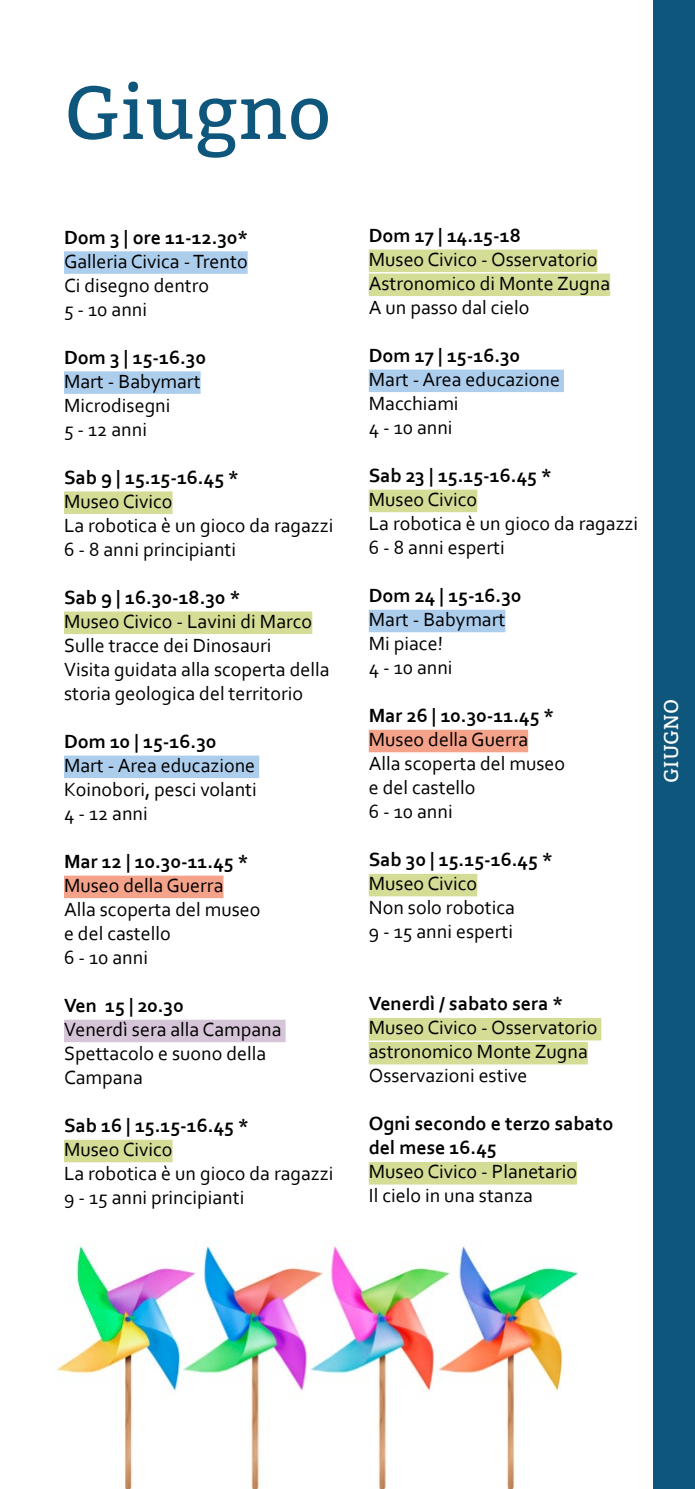
<style>
.page{position:relative;width:695px;height:1489px;background:#fff}
.page>*{position:absolute;margin:0;border:0;box-sizing:border-box;transform-origin:0 0}
.t1{font:75px "Bitter";color:#0e567c}
.t2{font:20px/24px "Corbel";color:#000}
.t3{font:700 20px/24px "Corbel";color:#000}
.t4{font:20px "Bitter";color:#fff}
</style>
<div class="page">
<img style="left:56px;top:1240px;width:522px;height:248px">
<div style="left:653px;top:0;width:41px;height:1488px;background:#0e567c"></div>
<div style="left:64px;top:251px;width:184px;height:23px;background:#adcded"></div>
<div style="left:64px;top:371px;width:136px;height:23px;background:#adcded"></div>
<div style="left:64px;top:491px;width:108px;height:23px;background:#d5dc95"></div>
<div style="left:64px;top:611px;width:248px;height:23px;background:#d5dc95"></div>
<div style="left:64px;top:755px;width:195px;height:23px;background:#adcded"></div>
<div style="left:64px;top:875px;width:159px;height:23px;background:#f4a28a"></div>
<div style="left:64px;top:1019px;width:221px;height:23px;background:#d6c5d8"></div>
<div style="left:64px;top:1139px;width:108px;height:23px;background:#d5dc95"></div>
<div style="left:369px;top:249px;width:228px;height:23px;background:#d5dc95"></div>
<div style="left:369px;top:273px;width:241px;height:23px;background:#d5dc95"></div>
<div style="left:369px;top:369px;width:195px;height:23px;background:#adcded"></div>
<div style="left:369px;top:489px;width:108px;height:23px;background:#d5dc95"></div>
<div style="left:369px;top:609px;width:136px;height:23px;background:#adcded"></div>
<div style="left:369px;top:729px;width:159px;height:23px;background:#f4a28a"></div>
<div style="left:369px;top:873px;width:108px;height:23px;background:#d5dc95"></div>
<div style="left:369px;top:1017px;width:232px;height:23px;background:#d5dc95"></div>
<div style="left:369px;top:1041px;width:218px;height:23px;background:#d5dc95"></div>
<div style="left:369px;top:1161px;width:208px;height:23px;background:#d5dc95"></div>
<h1 class="t1" style="left:64px;top:69px;width:268px">Giugno</h1>
<p class="t3" style="left:64px;top:224px;width:186px">Dom 3 | ore 11-12.30*</p>
<p class="t2" style="left:64px;top:248px;width:185px">Galleria Civica - Trento<br>Ci disegno dentro<br>5 - 10 anni</p>
<p class="t3" style="left:64px;top:344px;width:143px">Dom 3 | 15-16.30</p>
<p class="t2" style="left:64px;top:368px;width:138px">Mart - Babymart<br>Microdisegni<br>5 - 12 anni</p>
<p class="t3" style="left:64px;top:464px;width:176px">Sab 9 | 15.15-16.45 *</p>
<p class="t2" style="left:64px;top:488px;width:271px">Museo Civico<br>La robotica è un gioco da ragazzi<br>6 - 8 anni principianti</p>
<p class="t3" style="left:64px;top:584px;width:178px">Sab 9 | 16.30-18.30 *</p>
<p class="t2" style="left:64px;top:608px;width:267px">Museo Civico - Lavini di Marco<br>Sulle tracce dei Dinosauri<br>Visita guidata alla scoperta della storia geologica del territorio</p>
<p class="t3" style="left:64px;top:728px;width:154px">Dom 10 | 15-16.30</p>
<p class="t2" style="left:64px;top:752px;width:194px;text-align:justify">Mart - Area educazione Koinobori, pesci volanti 4 - 12 anni</p>
<p class="t3" style="left:64px;top:848px;width:186px">Mar 12 | 10.30-11.45 *</p>
<p class="t2" style="left:64px;top:872px;width:198px">Museo della Guerra<br>Alla scoperta del museo e del castello<br>6 - 10 anni</p>
<p class="t3" style="left:64px;top:992px;width:121px">Ven 15 | 20.30</p>
<p class="t2" style="left:64px;top:1016px;width:219px">Venerdì sera alla Campana<br>Spettacolo e suono della<br>Campana</p>
<p class="t3" style="left:64px;top:1112px;width:186px">Sab 16 | 15.15-16.45 *</p>
<p class="t2" style="left:64px;top:1136px;width:271px">Museo Civico<br>La robotica è un gioco da ragazzi<br>9 - 15 anni principianti</p>
<p class="t3" style="left:369px;top:223px;width:153px">Dom 17 | 14.15-18</p>
<p class="t2" style="left:369px;top:247px;width:243px">Museo Civico - Osservatorio<br>Astronomico di Monte Zugna<br>A un passo dal cielo</p>
<p class="t3" style="left:369px;top:343px;width:153px">Dom 17 | 15-16.30</p>
<p class="t2" style="left:369px;top:367px;width:193px">Mart - Area educazione<br>Macchiami<br>4 - 10 anni</p>
<p class="t3" style="left:369px;top:463px;width:184px">Sab 23 | 15.15-16.45 *</p>
<p class="t2" style="left:369px;top:487px;width:271px">Museo Civico<br>La robotica è un gioco da ragazzi<br>6 - 8 anni esperti</p>
<p class="t3" style="left:369px;top:583px;width:154px">Dom 24 | 15-16.30</p>
<p class="t2" style="left:369px;top:607px;width:138px">Mart - Babymart<br>Mi piace!<br>4 - 10 anni</p>
<p class="t3" style="left:369px;top:703px;width:187px">Mar 26 | 10.30-11.45 *</p>
<p class="t2" style="left:369px;top:727px;width:198px">Museo della Guerra<br>Alla scoperta del museo e del castello<br>6 - 10 anni</p>
<p class="t3" style="left:369px;top:847px;width:185px">Sab 30 | 15.15-16.45 *</p>
<p class="t2" style="left:369px;top:871px;width:148px">Museo Civico<br>Non solo robotica<br>9 - 15 anni esperti</p>
<p class="t3" style="left:369px;top:991px;width:196px">Venerdì / sabato sera *</p>
<p class="t2" style="left:369px;top:1015px;width:230px">Museo Civico - Osservatorio astronomico Monte Zugna<br>Osservazioni estive</p>
<p class="t3" style="left:369px;top:1111px;width:246px">Ogni secondo e terzo sabato del mese 16.45</p>
<p class="t2" style="left:369px;top:1159px;width:210px">Museo Civico - Planetario<br>Il cielo in una stanza</p>
<p class="t4" style="left:659px;top:782px;width:85px;rotate:-90deg">GIUGNO</p>
</div>
